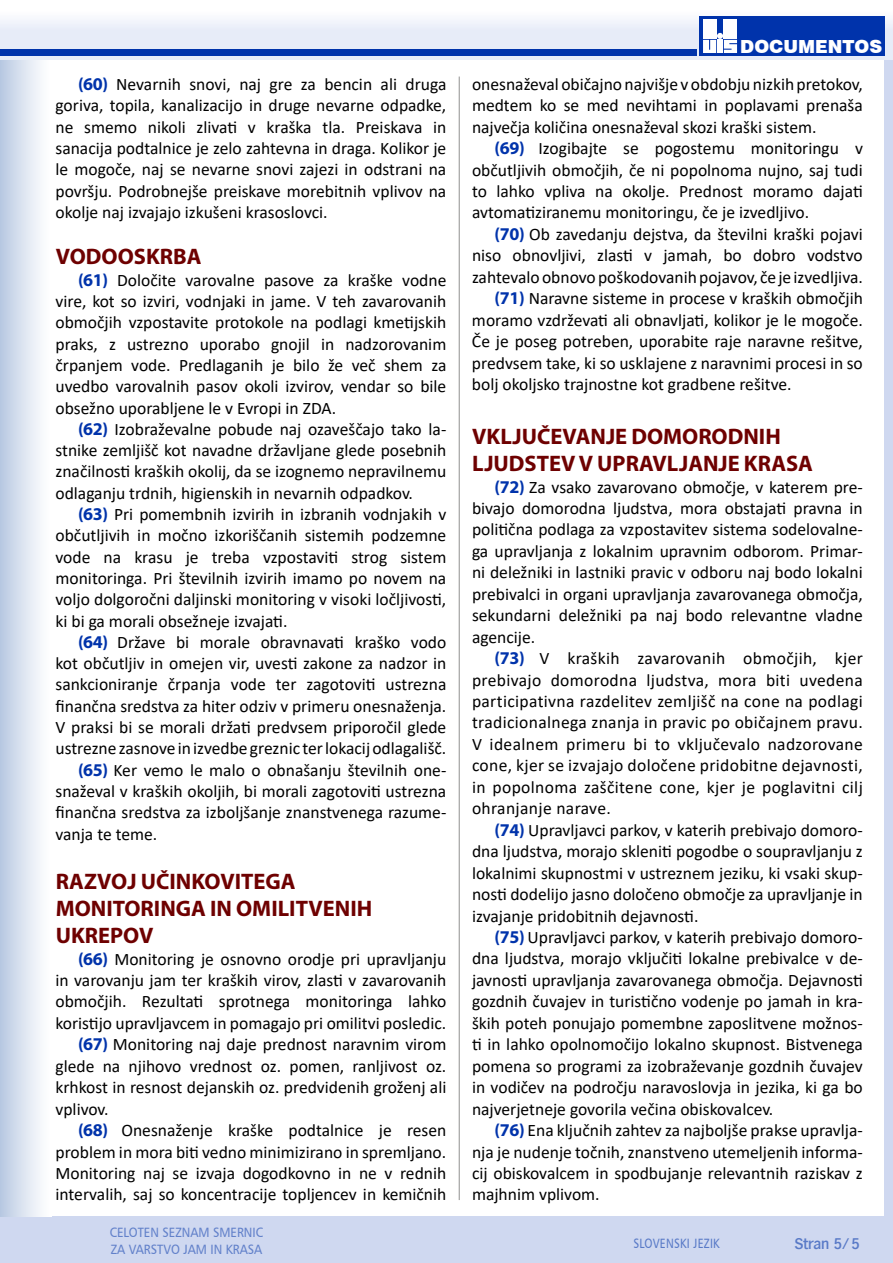
<style>
.page{position:relative;width:893px;height:1263px;background:#fff}
.page>*{position:absolute;margin:0;border:0;box-sizing:border-box;transform-origin:0 0}
.t1{font:700 22.5px/27px "Myriad Pro";color:#6e0000}
.t2{font:900 18px "Swiss 721 BT";color:#fff}
.t3{font:17.55px/21.5px "Calibri";color:#000;text-align:justify}
.t4{font:500 15px "Hamburg";color:#597ac7}
.t5{font:13.5px/16.2px "Humanist 777 BT Roman B";color:#6281ca;scale:.9 1}
.t6{font:13.5px "Humanist 777 BT Roman B";letter-spacing:.02em;color:#597ac7;scale:.82 1}
.s1{font-family:"Myriad Pro";font-weight:700;font-size:18px;color:#0033ab}
</style>
<div class="page">
<div style="left:0;top:1217px;width:893px;height:46px;background:#cfd8f0"></div>
<div style="left:0;top:59px;width:51px;height:1158px;background:linear-gradient(to right,#bacae3,#fff)"></div>
<div style="left:885px;top:59px;width:8px;height:1159px;background:#cfd8f0"></div>
<svg style="left:0;top:20px;width:893px;height:39px;background:#e8edf8"></svg>
<div style="left:0;top:49px;width:696px;height:7px;background:#0033ab"></div>
<div style="left:699px;top:16px;width:186px;height:40px;background:#0033ab"></div>
<div style="left:703px;top:19px;width:13px;height:20px;background:#fff"></div>
<svg style="left:703px;top:33px;width:34px;height:20px"></svg>
<div style="left:724px;top:19px;width:13px;height:20px;background:#fff"></div>
<hr style="left:459px;top:77px;width:1px;height:1123px;background:#9d9d9c">
<p class="t3" style="left:55px;top:73px;width:392px;text-indent:23px"><span class="s1">(60)</span> Nevarnih snovi, naj gre za bencin ali druga goriva, topila, kanalizacijo in druge nevarne odpadke, ne smemo nikoli zlivati v kraška tla. Preiskava in sanacija podtalnice je zelo zahtevna in draga. Kolikor je le mogoče, naj se nevarne snovi zajezi in odstrani na površju. Podrobnejše preiskave morebitnih vplivov na okolje naj izvajajo izkušeni krasoslovci.</p>
<p class="t1" style="left:56px;top:243px;width:147px">VODOOSKRBA</p>
<p class="t3" style="left:55px;top:269px;width:392px;text-indent:23px"><span class="s1">(61)</span> Določite varovalne pasove za kraške vodne vire, kot so izviri, vodnjaki in jame. V teh zavarovanih območjih vzpostavite protokole na podlagi kmetijskih praks, z ustrezno uporabo gnojil in nadzorovanim črpanjem vode. Predlaganih je bilo že več shem za uvedbo varovalnih pasov okoli izvirov, vendar so bile obsežno uporabljene le v Evropi in ZDA.</p>
<p class="t3" style="left:56px;top:418px;width:392px;text-indent:22px"><span class="s1">(62)</span> Izobraževalne pobude naj ozaveščajo tako la&shy;stnike zemljišč kot navadne državljane glede posebnih značilnosti kraških okolij, da se izognemo nepravilnemu odlaganju trdnih, higienskih in nevarnih odpadkov.</p>
<p class="t3" style="left:55px;top:503px;width:392px;text-indent:23px"><span class="s1">(63)</span> Pri pomembnih izvirih in izbranih vodnjakih v občutljivih in močno izkoriščanih sistemih podzemne vode na krasu je treba vzpostaviti strog sistem monitoringa. Pri številnih izvirih imamo po novem na voljo dolgoročni daljinski monitoring v visoki ločljivosti, ki bi ga morali obsežneje izvajati.</p>
<p class="t3" style="left:78px;top:631px;width:370px"><span class="s1">(64)</span> Države bi morale obravnavati kraško vodo</p>
<p class="t3" style="left:56px;top:652px;width:392px">kot občutljiv in omejen vir, uvesti zakone za nadzor in</p>
<p class="t3" style="left:56px;top:673px;width:392px">sankcioniranje črpanja vode ter zagotoviti ustrezna</p>
<p class="t3" style="left:56px;top:695px;width:392px">finančna sredstva za hiter odziv v primeru onesnaženja.</p>
<p class="t3" style="left:56px;top:716px;width:392px">V praksi bi se morali držati predvsem priporočil glede</p>
<p class="t3" style="left:56px;top:737px;width:392px">ustrezne zasnove in izvedbe greznic ter lokacij odlagališč.</p>
<p class="t3" style="left:78px;top:759px;width:370px"><span class="s1">(65)</span> Ker vemo le malo o obnašanju številnih one-</p>
<p class="t3" style="left:56px;top:780px;width:392px">snaževal v kraških okoljih, bi morali zagotoviti ustrezna</p>
<p class="t3" style="left:56px;top:801px;width:392px">finančna sredstva za izboljšanje znanstvenega razume-</p>
<p class="t3" style="left:56px;top:822px;width:103px">vanja te teme.</p>
<p class="t1" style="left:56px;top:867px;width:318px">RAZVOJ UČINKOVITEGA<br>MONITORINGA IN OMILITVENIH<br>UKREPOV</p>
<p class="t3" style="left:78px;top:947px;width:370px"><span class="s1">(66)</span> Monitoring je osnovno orodje pri upravljanju</p>
<p class="t3" style="left:55px;top:969px;width:392px">in varovanju jam ter kraških virov, zlasti v zavarovanih</p>
<p class="t3" style="left:55px;top:990px;width:392px">območjih. Rezultati sprotnega monitoringa lahko</p>
<p class="t3" style="left:55px;top:1012px;width:392px">koristijo upravljavcem in pomagajo pri omilitvi posledic.</p>
<p class="t3" style="left:78px;top:1033px;width:370px"><span class="s1">(67)</span> Monitoring naj daje prednost naravnim virom</p>
<p class="t3" style="left:55px;top:1055px;width:392px">glede na njihovo vrednost oz. pomen, ranljivost oz.</p>
<p class="t3" style="left:55px;top:1076px;width:392px">krhkost in resnost dejanskih oz. predvidenih groženj ali</p>
<p class="t3" style="left:55px;top:1098px;width:55px">vplivov.</p>
<p class="t3" style="left:78px;top:1119px;width:370px"><span class="s1">(68)</span> Onesnaženje kraške podtalnice je resen</p>
<p class="t3" style="left:56px;top:1140px;width:392px">problem in mora biti vedno minimizirano in spremljano.</p>
<p class="t3" style="left:56px;top:1162px;width:392px">Monitoring naj se izvaja dogodkovno in ne v rednih</p>
<p class="t3" style="left:56px;top:1183px;width:392px">intervalih, saj so koncentracije topljencev in kemičnih</p>
<p class="t5" style="left:110px;top:1224px;width:172px">CELOTEN SEZNAM SMERNIC<br>ZA VARSTVO JAM IN KRASA</p>
<p class="t2" style="left:740px;top:36px;width:143px">DOCUMENTOS</p>
<p class="t3" style="left:472px;top:73px;width:392px">onesnaževal običajno najvišje v obdobju nizkih pretokov, medtem ko se med nevihtami in poplavami prenaša največja količina onesnaževal skozi kraški sistem.</p>
<p class="t3" style="left:472px;top:137px;width:392px;text-indent:22px"><span class="s1">(69)</span> Izogibajte se pogostemu monitoringu v občutljivih območjih, če ni popolnoma nujno, saj tudi to lahko vpliva na okolje. Prednost moramo dajati avtomatiziranemu monitoringu, če je izvedljivo.</p>
<p class="t3" style="left:494px;top:223px;width:370px"><span class="s1">(70)</span> Ob zavedanju dejstva, da številni kraški pojavi</p>
<p class="t3" style="left:472px;top:244px;width:392px">niso obnovljivi, zlasti v jamah, bo dobro vodstvo</p>
<p class="t3" style="left:472px;top:266px;width:392px">zahtevalo obnovo poškodovanih pojavov, če je izvedljiva.</p>
<p class="t3" style="left:494px;top:287px;width:370px"><span class="s1">(71)</span> Naravne sisteme in procese v kraških območjih</p>
<p class="t3" style="left:472px;top:309px;width:392px">moramo vzdrževati ali obnavljati, kolikor je le mogoče.</p>
<p class="t3" style="left:472px;top:330px;width:392px">Če je poseg potreben, uporabite raje naravne rešitve,</p>
<p class="t3" style="left:472px;top:352px;width:392px">predvsem take, ki so usklajene z naravnimi procesi in so</p>
<p class="t3" style="left:472px;top:373px;width:321px">bolj okoljsko trajnostne kot gradbene rešitve.</p>
<p class="t1" style="left:472px;top:422px;width:342px">VKLJUČEVANJE DOMORODNIH<br>LJUDSTEV V UPRAVLJANJE KRASA</p>
<p class="t3" style="left:472px;top:475px;width:392px;text-indent:22px"><span class="s1">(72)</span> Za vsako zavarovano območje, v katerem pre&shy;bivajo domorodna ljudstva, mora obstajati pravna in politična podlaga za vzpostavitev sistema sodelovalne&shy;ga upravljanja z lokalnim upravnim odborom. Primar&shy;ni deležniki in lastniki pravic v odboru naj bodo lokalni prebivalci in organi upravljanja zavarovanega območja, sekundarni deležniki pa naj bodo relevantne vladne agencije.</p>
<p class="t3" style="left:472px;top:647px;width:392px;text-indent:22px"><span class="s1">(73)</span> V kraških zavarovanih območjih, kjer prebivajo domorodna ljudstva, mora biti uvedena participativna razdelitev zemljišč na cone na podlagi tradicionalnega znanja in pravic po običajnem pravu.<br>V idealnem primeru bi to vključevalo nadzorovane cone, kjer se izvajajo določene pridobitne dejavnosti, in popolnoma zaščitene cone, kjer je poglavitni cilj ohranjanje narave.</p>
<p class="t3" style="left:472px;top:819px;width:392px;text-indent:22px"><span class="s1">(74)</span> Upravljavci parkov, v katerih prebivajo domoro&shy;dna ljudstva, morajo skleniti pogodbe o soupravljanju z lokalnimi skupnostmi v ustreznem jeziku, ki vsaki skup&shy;nosti dodelijo jasno določeno območje za upravljanje in izvajanje pridobitnih dejavnosti.</p>
<p class="t3" style="left:472px;top:926px;width:392px;text-indent:22px"><span class="s1">(75)</span> Upravljavci parkov, v katerih prebivajo domoro&shy;dna ljudstva, morajo vključiti lokalne prebivalce v de&shy;javnosti upravljanja zavarovanega območja. Dejavnosti gozdnih čuvajev in turistično vodenje po jamah in kra&shy;ških poteh ponujajo pomembne zaposlitvene možnos&shy;ti in lahko opolnomočijo lokalno skupnost. Bistvenega pomena so programi za izobraževanje gozdnih čuvajev in vodičev na področju naravoslovja in jezika, ki ga bo najverjetneje govorila večina obiskovalcev.</p>
<p class="t3" style="left:472px;top:1119px;width:392px;text-indent:22px"><span class="s1">(76)</span> Ena ključnih zahtev za najboljše prakse upravlja&shy;nja je nudenje točnih, znanstveno utemeljenih informa&shy;cij obiskovalcem in spodbujanje relevantnih raziskav z majhnim vplivom.</p>
<p class="t6" style="left:633px;top:1235px;width:107px">SLOVENSKI JEZIK</p>
<p class="t4" style="left:795px;top:1233px;width:66px">Stran 5/5</p>
</div>
